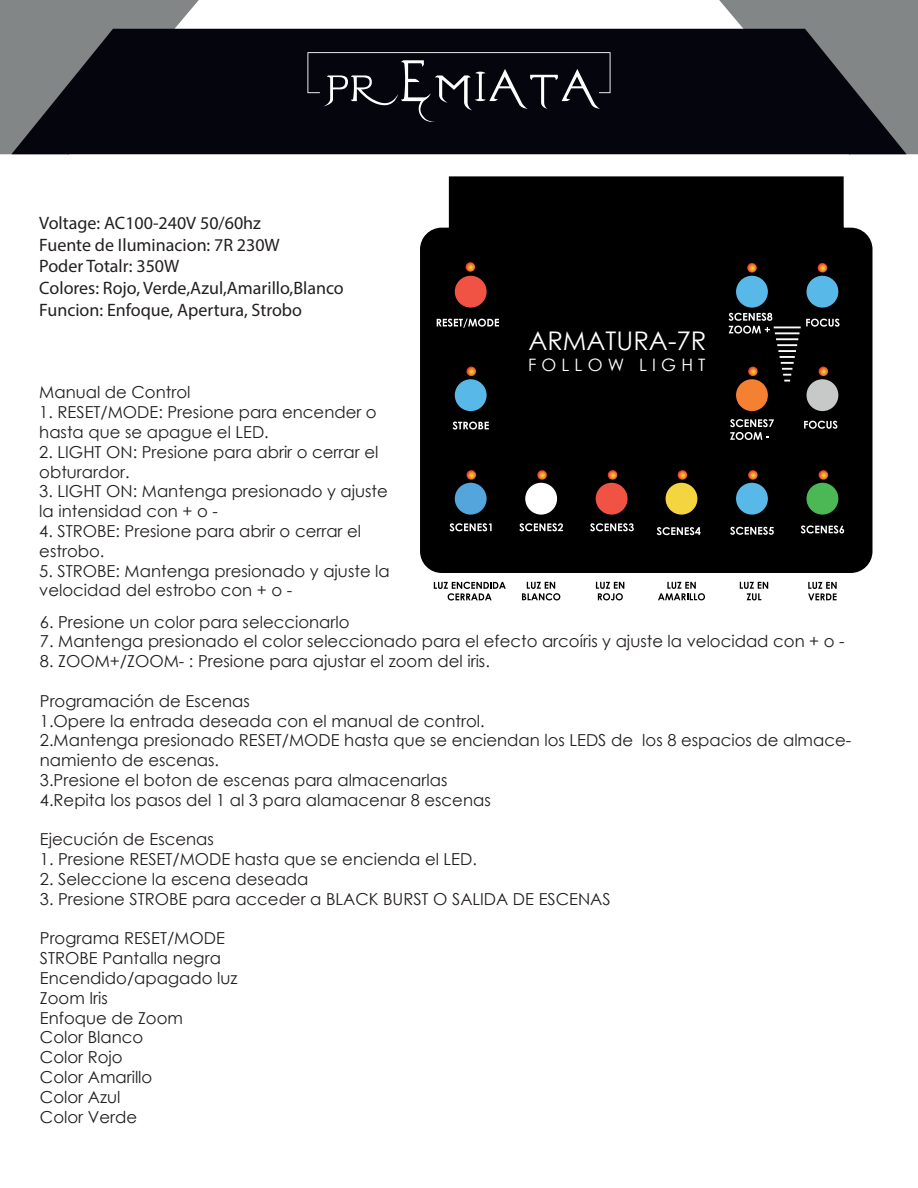
<style>
.page{position:relative;width:918px;height:1188px;background:#fff}
.page>*{position:absolute;margin:0;border:0;box-sizing:border-box;transform-origin:0 0}
.t1{font:25.65px "Century Gothic";color:#fff}
.t2{font:18px/21.6px "Myriad Pro";color:#231f20}
.t3{font:17.1px "Century Gothic";letter-spacing:.3em;color:#fff}
.t4{font:16.5px/19.8px "Century Gothic";color:#231f20}
</style>
<div class="page">
<svg style="left:0;top:0;width:199px;height:155px;background:#888c8d"></svg>
<svg style="left:719px;top:0;width:199px;height:155px;background:#888c8d"></svg>
<svg style="left:11px;top:29px;width:896px;height:125px;background:#15171e"></svg>
<svg style="left:307px;top:52px;width:304px;height:70px;background:#1e1f26"></svg>
<div style="left:420px;top:176px;width:453px;height:397px;background:#000001"></div>
<div style="left:455px;top:276px;width:32px;height:32px;background:#f05343;border-radius:50%"></div>
<div style="left:455px;top:379px;width:32px;height:32px;background:#58b8e8;border-radius:50%"></div>
<div style="left:455px;top:483px;width:32px;height:32px;background:#53a5db;border-radius:50%"></div>
<div style="left:525px;top:483px;width:32px;height:32px;background:#fff;border-radius:50%"></div>
<div style="left:596px;top:483px;width:32px;height:32px;background:#f05343;border-radius:50%"></div>
<div style="left:666px;top:483px;width:31px;height:32px;background:#f4d540;border-radius:50%"></div>
<div style="left:736px;top:483px;width:32px;height:32px;background:#58b8e8;border-radius:50%"></div>
<div style="left:736px;top:379px;width:32px;height:32px;background:#f48032;border-radius:50%"></div>
<div style="left:736px;top:276px;width:32px;height:32px;background:#58b8e8;border-radius:50%"></div>
<hr style="left:776px;top:338px;width:22px;height:2px;background:#fbfbfc">
<hr style="left:777px;top:344px;width:20px;height:2px;background:#fbfbfc">
<svg style="left:778px;top:350px;width:18px;height:32px"></svg>
<div style="left:807px;top:483px;width:31px;height:32px;background:#4bb855;border-radius:50%"></div>
<div style="left:807px;top:379px;width:31px;height:32px;background:#c7c8c8;border-radius:50%"></div>
<div style="left:807px;top:276px;width:31px;height:32px;background:#58b8e8;border-radius:50%"></div>
<svg style="left:437px;top:319px;width:62px;height:9px"></svg>
<svg style="left:453px;top:422px;width:36px;height:8px"></svg>
<svg style="left:450px;top:523px;width:42px;height:8px"></svg>
<svg style="left:519px;top:523px;width:44px;height:8px"></svg>
<svg style="left:590px;top:523px;width:44px;height:8px"></svg>
<svg style="left:657px;top:527px;width:44px;height:8px"></svg>
<svg style="left:730px;top:527px;width:44px;height:8px"></svg>
<svg style="left:801px;top:525px;width:43px;height:9px"></svg>
<svg style="left:730px;top:419px;width:44px;height:21px"></svg>
<svg style="left:729px;top:313px;width:111px;height:21px;background:#363637"></svg>
<svg style="left:804px;top:421px;width:33px;height:8px"></svg>
<svg style="left:434px;top:582px;width:72px;height:19px"></svg>
<svg style="left:522px;top:582px;width:38px;height:18px"></svg>
<svg style="left:596px;top:582px;width:28px;height:18px"></svg>
<svg style="left:658px;top:582px;width:47px;height:18px"></svg>
<svg style="left:740px;top:582px;width:28px;height:18px"></svg>
<svg style="left:808px;top:582px;width:29px;height:18px"></svg>
<svg style="left:466px;top:262px;width:9px;height:10px"></svg>
<svg style="left:467px;top:367px;width:9px;height:9px"></svg>
<svg style="left:467px;top:470px;width:9px;height:10px"></svg>
<svg style="left:537px;top:470px;width:10px;height:10px"></svg>
<svg style="left:608px;top:470px;width:9px;height:10px"></svg>
<svg style="left:678px;top:470px;width:9px;height:10px"></svg>
<svg style="left:748px;top:470px;width:10px;height:10px"></svg>
<svg style="left:819px;top:470px;width:9px;height:10px"></svg>
<svg style="left:748px;top:367px;width:10px;height:9px"></svg>
<svg style="left:819px;top:367px;width:9px;height:9px"></svg>
<svg style="left:747px;top:263px;width:10px;height:10px"></svg>
<svg style="left:818px;top:263px;width:9px;height:10px"></svg>
<p class="t2" style="left:39px;top:212px;width:306px">Voltage: AC100-240V 50/60hz<br>Fuente de Iluminacion: 7R 230W<br>Poder Totalr: 350W<br>Colores: Rojo, Verde,Azul,Amarillo,Blanco<br>Funcion: Enfoque, Apertura, Strobo</p>
<p class="t4" style="left:39px;top:382px;width:153px">Manual de Control</p>
<p class="t4" style="left:39px;top:402px;width:339px">1. RESET/MODE: Presione para encender o hasta que se apague el LED.</p>
<p class="t4" style="left:39px;top:442px;width:341px">2. LIGHT ON: Presione para abrir o cerrar el obturardor.</p>
<p class="t4" style="left:39px;top:481px;width:350px">3. LIGHT ON: Mantenga presionado y ajuste la intensidad con + o -</p>
<p class="t4" style="left:39px;top:521px;width:323px">4. STROBE: Presione para abrir o cerrar el estrobo.</p>
<p class="t4" style="left:39px;top:561px;width:352px">5. STROBE: Mantenga presionado y ajuste la velocidad del estrobo con + o -</p>
<h1 class="t1" style="left:528px;top:323px;width:180px">ARMATURA-7R</h1>
<p class="t3" style="left:528px;top:353px;width:179px">FOLLOW LIGHT</p>
<p class="t4" style="left:40px;top:612px;width:311px">6. Presione un color para seleccionarlo</p>
<p class="t4" style="left:40px;top:631px;width:806px">7. Mantenga presionado el color seleccionado para el efecto arcoíris y ajuste la velocidad con + o -</p>
<p class="t4" style="left:40px;top:651px;width:452px">8. ZOOM+/ZOOM- : Presione para ajustar el zoom del iris.</p>
<p class="t4" style="left:40px;top:691px;width:813px">Programación de Escenas<br>1.Opere la entrada deseada con el manual de control.<br>2.Mantenga presionado RESET/MODE hasta que se enciendan los LEDS de los 8 espacios de almace&shy;namiento de escenas.<br>3.Presione el boton de escenas para almacenarlas<br>4.Repita los pasos del 1 al 3 para alamacenar 8 escenas</p>
<p class="t4" style="left:40px;top:829px;width:176px">Ejecución de Escenas</p>
<p class="t4" style="left:40px;top:849px;width:439px">1. Presione RESET/MODE hasta que se encienda el LED.</p>
<p class="t4" style="left:40px;top:869px;width:270px">2. Seleccione la escena deseada</p>
<p class="t4" style="left:40px;top:889px;width:572px">3. Presione STROBE para acceder a BLACK BURST O SALIDA DE ESCENAS</p>
<p class="t4" style="left:40px;top:928px;width:199px">Programa RESET/MODE<br>STROBE Pantalla negra<br>Encendido/apagado luz<br>Zoom Iris<br>Enfoque de Zoom<br>Color Blanco<br>Color Rojo<br>Color Amarillo<br>Color Azul<br>Color Verde</p>
</div>
